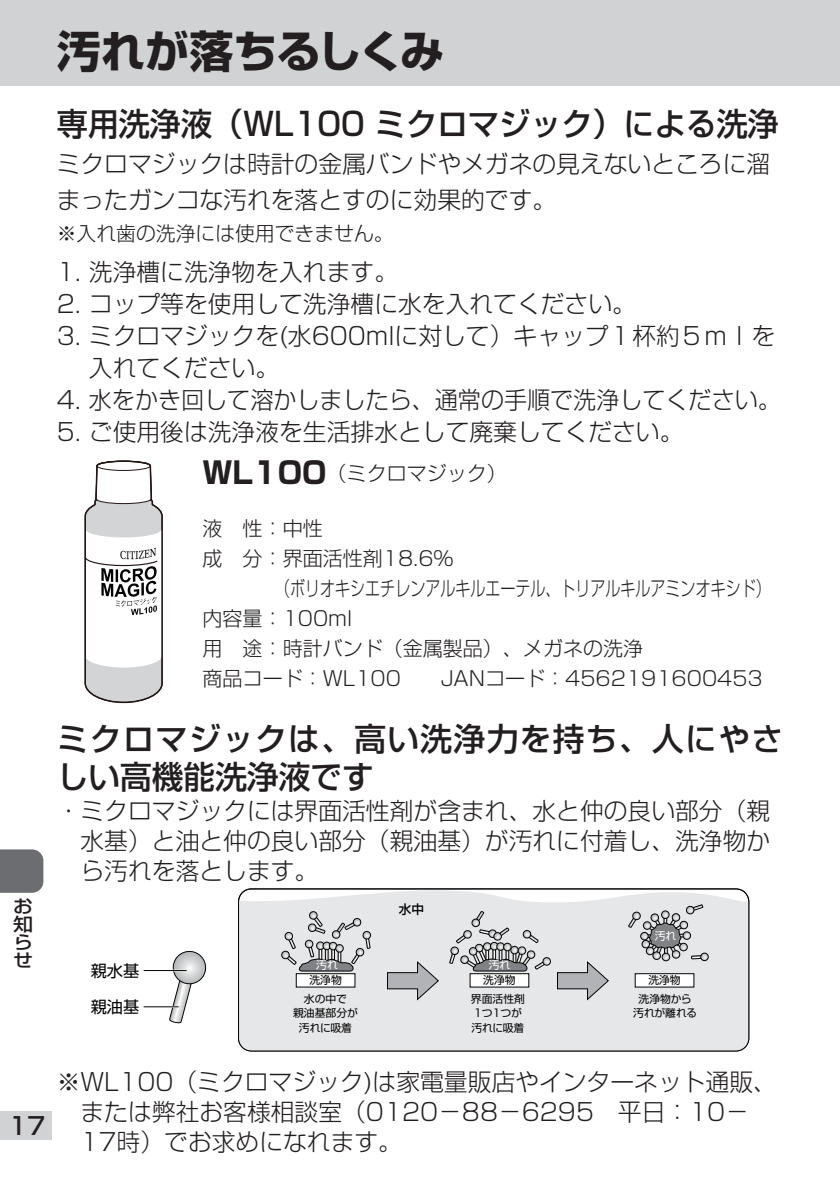
<style>
.page{position:relative;width:840px;height:1191px;background:#fff}
.page>*{position:absolute;margin:0;border:0;box-sizing:border-box;transform-origin:0 0}
.t1{font:700 44px "Shin Go Pro";letter-spacing:-.01em;color:#231f20}
.t2{font:500 32px/38px "Shin Go Pro";letter-spacing:.045em;color:#231f20}
.t3{font:500 32px "Shin Go Pro";color:#231f20}
.t4{font:300 24px/30px "Shin Go Pro";color:#231f20}
.t5{font:500 24px "Shin Go Pro";color:#231f20}
.t6{font:300 20px "Shin Go Pro";color:#231f20}
.t7{font:300 20px "Shin Go Pro";color:#231f20;scale:.75 1}
.t8{font:500 18px/18px "Shin Go Pro";color:#231f20;text-align:justify;scale:1.11 1}
.t9{font:16.2px "Shin Go Pro";color:#030303}
.t10{font:500 12.6px "Shin Go Pro";color:#030303}
.t11{font:10.8px/14.4px "Shin Go Pro";color:#030303;text-align:center}
.t12{font:10.8px "Shin Go Pro";color:#fff}
.s1{font-weight:700;font-size:30px}
</style>
<div class="page">
<div style="left:0;top:0;width:839px;height:85px;background:#d1d2d4"></div>
<hr style="left:839px;top:0;width:1px;height:85px;background:#d1d2d4">
<div style="left:0;top:849px;width:43px;height:43px;background:#6c6d70"></div>
<div style="left:0;top:1111px;width:51px;height:29px;background:#d1d2d4"></div>
<hr style="left:839px;top:595px;width:1px;height:69px;background:#d1d2d4">
<svg style="left:84px;top:460px;width:79px;height:244px"></svg>
<div style="left:238px;top:890px;width:510px;height:161px;background:#e6e7e9"></div>
<div style="left:238px;top:888px;width:510px;height:163px;border:1px solid #030303;border-radius:13px"></div>
<div style="left:296px;top:973px;width:59px;height:14px;background:#fff"></div>
<div style="left:295px;top:973px;width:60px;height:14px;border:1px solid #030303"></div>
<svg style="left:386px;top:960px;width:53px;height:41px;background:#c2c3c6"></svg>
<div style="left:362px;top:931px;width:9px;height:8px;border:1px solid #030303;border-radius:50%"></div>
<svg style="left:169px;top:950px;width:38px;height:73px"></svg>
<div style="left:661px;top:953px;width:8px;height:8px;border:1px solid #030303;border-radius:50%"></div>
<div style="left:700px;top:952px;width:8px;height:9px;border:1px solid #030303;border-radius:50%"></div>
<svg style="left:280px;top:910px;width:90px;height:62px;background:#c0c1c3"></svg>
<svg style="left:449px;top:911px;width:160px;height:90px;background:#cdced0"></svg>
<svg style="left:628px;top:904px;width:80px;height:56px;background:#b8b9ba"></svg>
<div style="left:470px;top:973px;width:58px;height:14px;background:#fff"></div>
<div style="left:469px;top:973px;width:60px;height:14px;border:1px solid #030303"></div>
<div style="left:634px;top:973px;width:59px;height:14px;background:#fff"></div>
<div style="left:634px;top:973px;width:60px;height:14px;border:1px solid #030303"></div>
<hr style="left:144px;top:969px;width:42px;height:2px;background:#fff">
<hr style="left:144px;top:970px;width:42px;height:1px;background:#030303">
<hr style="left:144px;top:1006px;width:34px;height:1px;background:#030303">
<p class="t8" style="left:13px;top:894px;width:19px">お知らせ</p>
<h1 class="t1" style="left:57px;top:16px;width:388px">汚れが落ちるしくみ</h1>
<h2 class="t3" style="left:57px;top:97px;width:723px">専用洗浄液（WL100 ミクロマジック）による洗浄</h2>
<p class="t4" style="left:57px;top:143px;width:714px;line-height:36px">ミクロマジックは時計の金属バンドやメガネの見えないところに溜まったガンコな汚れを落とすのに効果的です。</p>
<p class="t6" style="left:57px;top:217px;width:338px">※入れ歯の洗浄には使用できません。</p>
<p class="t4" style="left:57px;top:254px;width:342px">1. 洗浄槽に洗浄物を入れます。</p>
<p class="t4" style="left:57px;top:286px;width:580px">2. コップ等を使用して洗浄槽に水を入れてください。</p>
<p class="t4" style="left:89px;top:317px;width:687px;line-height:32px;text-indent:-32px">3. ミクロマジックを(水600mlに対して）キャップ１杯約５ｍｌを入れてください。</p>
<p class="t4" style="left:57px;top:382px;width:725px">4. 水をかき回して溶かしましたら、通常の手順で洗浄してください。</p>
<p class="t4" style="left:57px;top:414px;width:628px">5. ご使用後は洗浄液を生活排水として廃棄してください。</p>
<p class="t6" style="left:202px;top:456px;width:305px"><span class="s1">WL100</span>（ミクロマジック）</p>
<p class="t6" style="left:202px;top:511px;width:121px">液 性：中性</p>
<p class="t6" style="left:202px;top:541px;width:252px">成 分：界面活性剤18.6％</p>
<p class="t7" style="left:275px;top:571px;width:662px">（ボリオキシエチレンアルキルエーテル、トリアルキルアミンオキシド）</p>
<p class="t6" style="left:202px;top:601px;width:151px">内容量：100ml</p>
<p class="t6" style="left:202px;top:631px;width:442px">用 途：時計バンド（金属製品）、メガネの洗浄</p>
<p class="t6" style="left:202px;top:661px;width:200px">商品コード：WL100</p>
<p class="t6" style="left:441px;top:661px;width:323px">JANコード：4562191600453</p>
<h2 class="t2" style="left:57px;top:715px;width:727px">ミクロマジックは、高い洗浄力を持ち、人にやさしい高機能洗浄液です</h2>
<p class="t4" style="left:80px;top:792px;width:691px;text-align:justify;text-indent:-24px">・ミクロマジックには界面活性剤が含まれ、水と仲の良い部分（親水基）と油と仲の良い部分（親油基）が汚れに付着し、洗浄物から汚れを落とします。</p>
<p class="t10" style="left:398px;top:899px;width:27px">水中</p>
<p class="t9" style="left:91px;top:957px;width:50px">親水基</p>
<p class="t9" style="left:91px;top:994px;width:50px">親油基</p>
<p class="t12" style="left:316px;top:956px;width:23px">汚れ</p>
<p class="t12" style="left:488px;top:956px;width:23px">汚れ</p>
<p class="t12" style="left:654px;top:927px;width:23px">汚れ</p>
<p class="t11" style="left:309px;top:971px;width:34px">洗浄物</p>
<p class="t11" style="left:483px;top:971px;width:34px">洗浄物</p>
<p class="t11" style="left:648px;top:971px;width:34px">洗浄物</p>
<p class="t11" style="left:293px;top:990px;width:66px">水の中で<br>親油基部分が汚れに吸着</p>
<p class="t11" style="left:470px;top:990px;width:55px;text-align:left">界面活性剤<br>１つ１つが汚れに吸着</p>
<p class="t11" style="left:633px;top:990px;width:65px">洗浄物から汚れが離れる</p>
<p class="t5" style="left:9px;top:1106px;width:38px">17</p>
<p class="t4" style="left:80px;top:1063px;width:697px;text-indent:-24px">※WL100（ミクロマジック)は家電量販店やインターネット通販、または弊社お客様相談室（0120－88－6295 平日：10－<br>17時）でお求めになれます。</p>
</div>
